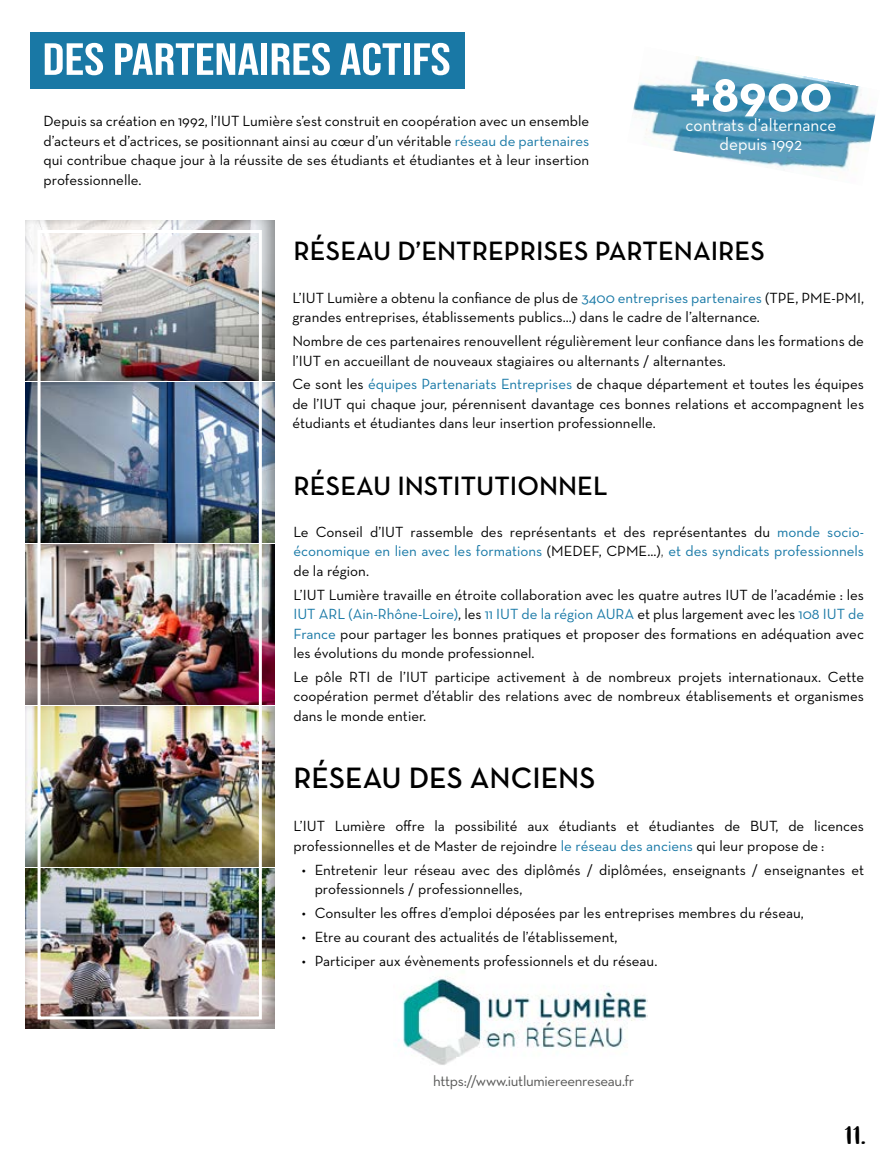
<style>
.page{position:relative;width:893px;height:1170px;background:#fff}
.page>*{position:absolute;margin:0;border:0;box-sizing:border-box;transform-origin:0 0}
.t1{font:700 52.5px "Neutra Text";color:#fff}
.t2{font:45px "Bebas Neue";color:#fff;scale:1.2 1}
.t3{font:600 30px "Neutra Text";color:#000}
.t4{font:600 27px "Neutra Text";color:#000}
.t5{font:24px "Simple Story";color:#000}
.t6{font:18px/19.5px "Neutra Text";color:#fff;text-align:center;scale:.96 1}
.t7{font:15px/19.5px "Neutra Text";color:#000;text-align:justify}
.t8{font:15px "Neutra Text";letter-spacing:-.02em;color:#575756}
.s1{color:#1778a6}
.s2{color:#575756}
.s3{color:#1978a5}
</style>
<div class="page">
<img style="left:395px;top:976px;width:253px;height:89px">
<div style="left:12px;top:209px;width:276px;height:171px;background:#000;opacity:.4"></div>
<div style="left:12px;top:371px;width:276px;height:171px;background:#000;opacity:.4"></div>
<div style="left:12px;top:695px;width:276px;height:171px;background:#000;opacity:.4"></div>
<div style="left:12px;top:857px;width:276px;height:171px;background:#000;opacity:.4"></div>
<div style="left:12px;top:534px;width:276px;height:171px;background:#000;opacity:.4"></div>
<div style="left:31px;top:32px;width:434px;height:56px;background:#1978a5"></div>
<div style="left:38px;top:230px;width:224px;height:789px;border:3px solid #fff"></div>
<img style="left:633px;top:56px;width:243px;height:114px">
<h2 class="t2" style="left:43px;top:34px;width:342px">DES PARTENAIRES ACTIFS</h2>
<p class="t7" style="left:44px;top:111px;width:547px">Depuis sa création en 1992, l’IUT Lumière s’est construit en coopération avec un ensemble d’acteurs et d’actrices, se positionnant ainsi au cœur d’un véritable <span class="s1">réseau de partenaires </span>qui contribue chaque jour à la réussite de ses étudiants et étudiantes et à leur insertion professionnelle.</p>
<h1 class="t1" style="left:689px;top:61px;width:144px">+8900</h1>
<p class="t6" style="left:685px;top:115px;width:159px">contrats d’alternance depuis 1992</p>
<h3 class="t4" style="left:294px;top:234px;width:473px">RÉSEAU D’ENTREPRISES PARTENAIRES</h3>
<p class="t7" style="left:292px;top:288px;width:573px">L’IUT Lumière a obtenu la confiance de plus de <span class="s1">3400 entreprises partenaires</span> (TPE, PME-PMI, grandes entreprises, établissements publics...) dans le cadre de l’alternance.</p>
<p class="t7" style="left:292px;top:331px;width:573px">Nombre de ces partenaires renouvellent régulièrement leur confiance dans les formations de l’IUT en accueillant de nouveaux stagiaires ou alternants / alternantes.</p>
<p class="t7" style="left:292px;top:374px;width:573px">Ce sont les <span class="s1">équipes Partenariats Entreprises</span> de chaque département et toutes les équipes de l’IUT qui chaque jour, pérennisent davantage ces bonnes relations et accompagnent les étudiants et étudiantes dans leur insertion professionnelle.</p>
<h3 class="t4" style="left:294px;top:468px;width:316px">RÉSEAU INSTITUTIONNEL</h3>
<p class="t7" style="left:293px;top:521px;width:572px">Le Conseil d’IUT rassemble des représentants et des représentantes du <span class="s1">monde socio&shy;économique en lien avec les formations</span> (MEDEF, CPME...)<span class="s2">,</span> <span class="s1">et des syndicats professionnels </span>de la région.</p>
<p class="t7" style="left:293px;top:584px;width:572px">L’IUT Lumière travaille en étroite collaboration avec les quatre autres IUT de l’académie : les <span class="s1">IUT ARL (Ain-Rhône-Loire)</span>, les <span class="s1">11 IUT de la région AURA</span> et plus largement avec les <span class="s3">108 IUT de France</span> pour partager les bonnes pratiques et proposer des formations en adéquation avec les évolutions du monde professionnel.</p>
<p class="t7" style="left:293px;top:666px;width:572px">Le pôle RTI de l’IUT participe activement à de nombreux projets internationaux. Cette coopération permet d’établir des relations avec de nombreux établisements et organismes dans le monde entier.</p>
<h3 class="t3" style="left:293px;top:759px;width:304px">RÉSEAU DES ANCIENS</h3>
<p class="t7" style="left:293px;top:816px;width:572px">L’IUT Lumière offre la possibilité aux étudiants et étudiantes de BUT, de licences professionnelles et de Master de rejoindre <span class="s1">le réseau des anciens</span> qui leur propose de :</p>
<p class="t7" style="left:315px;top:859px;width:551px;text-indent:-13px">• Entretenir leur réseau avec des diplômés / diplômées, enseignants / enseignantes et professionnels / professionnelles,</p>
<p class="t7" style="left:302px;top:902px;width:503px">• Consulter les offres d’emploi déposées par les entreprises membres du réseau,</p>
<p class="t7" style="left:302px;top:926px;width:317px">• Etre au courant des actualités de l’établissement,</p>
<p class="t7" style="left:302px;top:950px;width:357px">• Participer aux évènements professionnels et du réseau.</p>
<p class="t8" style="left:433px;top:1071px;width:203px">https://www.iutlumiereenreseau.fr</p>
<h3 class="t5" style="left:844px;top:1122px;width:24px">11.</h3>
</div>
